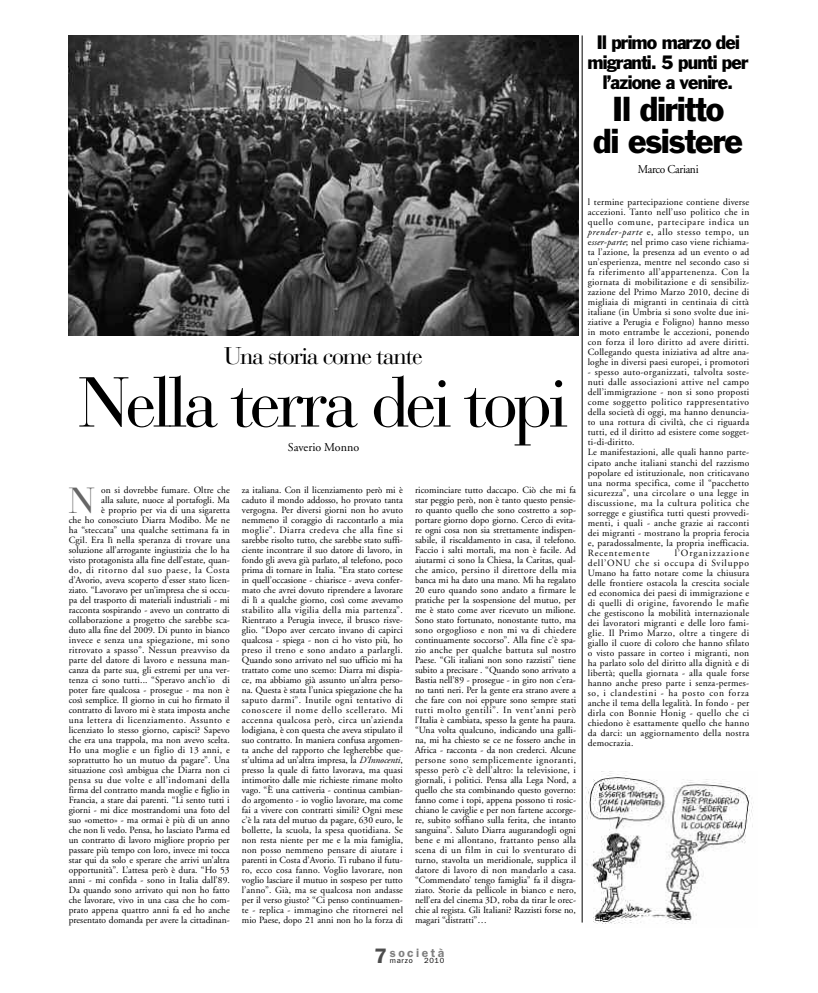
<style>
.page{position:relative;width:818px;height:993px;background:#fff}
.page>*{position:absolute;margin:0;border:0;box-sizing:border-box;transform-origin:0 0}
.t1{font:70px "Bauer Bodoni";letter-spacing:-.055em;color:#000}
.t2{font:36px "Bauer Bodoni";color:#666}
.t3{font:32px/32px "Franklin Gothic";letter-spacing:-.035em;color:#000;text-align:center;scale:.95 1}
.t4{font:24px "Bauer Bodoni";letter-spacing:-.055em;color:#000}
.t5{font:18px/20px "Franklin Gothic";letter-spacing:-.05em;color:#000;text-align:center;scale:.95 1}
.t6{font:12px "Adobe Garamond";letter-spacing:-.025em;color:#000;scale:.95 1}
.t7{font:12px "Adobe Garamond";color:#000}
.t8{font:600 12px "Franklin Gothic";letter-spacing:.205em;color:#808080}
.t9{font:9.5px/10px "Adobe Garamond";letter-spacing:.005em;color:#000;text-align:justify}
.t10{font:7.5px "Franklin Gothic";letter-spacing:.09em;color:#000}
.s1{font-style:italic}
.s2{font-size:21px;color:#4d4d4d}
</style>
<div class="page">
<hr style="left:582px;top:35px;width:1px;height:887px;background:#000">
<img style="left:69px;top:35px;width:509px;height:301px">
<img style="left:585px;top:771px;width:169px;height:153px">
<h3 class="t4" style="left:224px;top:347px;width:200px">Una storia come tante</h3>
<h1 class="t1" style="left:79px;top:377px;width:491px">Nella terra dei topi</h1>
<p class="t7" style="left:288px;top:442px;width:73px">Saverio Monno</p>
<h2 class="t2" style="left:69px;top:488px;width:27px">N</h2>
<p class="t9" style="left:69px;top:485px;width:163px;text-align:right">on si dovrebbe fumare. Oltre che<br>alla salute, nuoce al portafogli. Ma<br>è proprio per via di una sigaretta<br>che ho conosciuto Diarra Modibo. Me ne ha “steccata” una qualche settimana fa in Cgil. Era lì nella speranza di trovare una soluzione all’arrogante ingiustizia che lo ha visto protagonista alla fine dell’estate, quan&shy;do, di ritorno dal suo paese, la Costa d’Avorio, aveva scoperto d’esser stato licen&shy;ziato. “Lavoravo per un’impresa che si occu&shy;pa del trasporto di materiali industriali - mi racconta sospirando - avevo un contratto di collaborazione a progetto che sarebbe sca&shy;duto alla fine del 2009. Di punto in bianco invece e senza una spiegazione, mi sono ritrovato a spasso”. Nessun preavviso da parte del datore di lavoro e nessuna man&shy;canza da parte sua, gli estremi per una ver&shy;tenza ci sono tutti... “Speravo anch’io di poter fare qualcosa - prosegue - ma non è così semplice. Il giorno in cui ho firmato il contratto di lavoro mi è stata imposta anche una lettera di licenziamento. Assunto e licenziato lo stesso giorno, capisci? Sapevo che era una trappola, ma non avevo scelta.<br>Ho una moglie e un figlio di 13 anni, e soprattutto ho un mutuo da pagare”. Una situazione così ambigua che Diarra non ci pensa su due volte e all’indomani della firma del contratto manda moglie e figlio in Francia, a stare dai parenti. “Li sento tutti i giorni - mi dice mostrandomi una foto del suo «ometto» - ma ormai è più di un anno che non li vedo. Pensa, ho lasciato Parma ed un contratto di lavoro migliore proprio per passare più tempo con loro, invece mi tocca star qui da solo e sperare che arrivi un’altra opportunità”. L’attesa però è dura. “Ho 53 anni - mi confida - sono in Italia dall’89.<br>Da quando sono arrivato qui non ho fatto che lavorare, vivo in una casa che ho com&shy;prato appena quattro anni fa ed ho anche presentato domanda per avere la cittadinan-</p>
<p class="t9" style="left:242px;top:485px;width:163px">za italiana. Con il licenziamento però mi è caduto il mondo addosso, ho provato tanta vergogna. Per diversi giorni non ho avuto nemmeno il coraggio di raccontarlo a mia moglie”. Diarra credeva che alla fine si sarebbe risolto tutto, che sarebbe stato suffi&shy;ciente incontrare il suo datore di lavoro, in fondo gli aveva già parlato, al telefono, poco prima di tornare in Italia. “Era stato cortese in quell’occasione - chiarisce - aveva confer&shy;mato che avrei dovuto riprendere a lavorare di lì a qualche giorno, così come avevamo stabilito alla vigilia della mia partenza”.<br>Rientrato a Perugia invece, il brusco risve&shy;glio. “Dopo aver cercato invano di capirci qualcosa - spiega - non ci ho visto più, ho preso il treno e sono andato a parlargli.<br>Quando sono arrivato nel suo ufficio mi ha trattato come uno scemo: Diarra mi dispia&shy;ce, ma abbiamo già assunto un’altra perso&shy;na. Questa è stata l’unica spiegazione che ha saputo darmi”. Inutile ogni tentativo di conoscere il nome dello scellerato. Mi accenna qualcosa però, circa un’azienda lodigiana, è con questa che aveva stipulato il suo contratto. In maniera confusa argomen&shy;ta anche del rapporto che legherebbe que&shy;st’ultima ad un’altra impresa, la <span class="s1">D’Innocenti</span>, presso la quale di fatto lavorava, ma quasi intimorito dalle mie richieste rimane molto vago. “È una cattiveria - continua cambian&shy;do argomento - io voglio lavorare, ma come fai a vivere con contratti simili? Ogni mese c’è la rata del mutuo da pagare, 630 euro, le bollette, la scuola, la spesa quotidiana. Se non resta niente per me e la mia famiglia, non posso nemmeno pensare di aiutare i parenti in Costa d’Avorio. Ti rubano il futu&shy;ro, ecco cosa fanno. Voglio lavorare, non voglio lasciare il mutuo in sospeso per tutto l’anno”. Già, ma se qualcosa non andasse per il verso giusto? “Ci penso continuamen&shy;te - replica - immagino che ritornerei nel mio Paese, dopo 21 anni non ho la forza di</p>
<p class="t9" style="left:415px;top:485px;width:163px">ricominciare tutto daccapo. Ciò che mi fa star peggio però, non è tanto questo pensie&shy;ro quanto quello che sono costretto a sop&shy;portare giorno dopo giorno. Cerco di evita&shy;re ogni cosa non sia strettamente indispen&shy;sabile, il riscaldamento in casa, il telefono.<br>Faccio i salti mortali, ma non è facile. Ad aiutarmi ci sono la Chiesa, la Caritas, qual&shy;che amico, persino il direttore della mia banca mi ha dato una mano. Mi ha regalato 20 euro quando sono andato a firmare le pratiche per la sospensione del mutuo, per me è stato come aver ricevuto un milione.<br>Sono stato fortunato, nonostante tutto, ma sono orgoglioso e non mi va di chiedere continuamente soccorso”. Alla fine c’è spa&shy;zio anche per qualche battuta sul nostro Paese. “Gli italiani non sono razzisti” tiene subito a precisare . “Quando sono arrivato a Bastia nell’89 - prosegue - in giro non c’era&shy;no tanti neri. Per la gente era strano avere a che fare con noi eppure sono sempre stati tutti molto gentili”. In vent’anni però l’Italia è cambiata, spesso la gente ha paura. “Una volta qualcuno, indicando una galli&shy;na, mi ha chiesto se ce ne fossero anche in Africa - racconta - da non crederci. Alcune persone sono semplicemente ignoranti, spesso però c’è dell’altro: la televisione, i giornali, i politici. Pensa alla Lega Nord, a quello che sta combinando questo governo: fanno come i topi, appena possono ti rosic&shy;chiano le caviglie e per non fartene accorge&shy;re, subito soffiano sulla ferita, che intanto sanguina”. Saluto Diarra augurandogli ogni bene e mi allontano, frattanto penso alla scena di un film in cui lo sventurato di turno, stavolta un meridionale, supplica il datore di lavoro di non mandarlo a casa. “Commendato’ tengo famiglia” fa il disgra&shy;ziato. Storie da pellicole in bianco e nero, nell’era del cinema 3D, roba da tirar le orec&shy;chie al regista. Gli Italiani? Razzisti forse no, magari “distratti”…</p>
<p class="t8" style="left:374px;top:945px;width:71px"><span class="s2">7</span>società</p>
<p class="t10" style="left:390px;top:955px;width:24px">marzo</p>
<p class="t10" style="left:424px;top:955px;width:22px">2010</p>
<h3 class="t5" style="left:587px;top:34px;width:171px">Il primo marzo dei migranti. 5 punti per l’azione a venire.</h3>
<h3 class="t3" style="left:593px;top:96px;width:159px">Il diritto<br>di esistere</h3>
<p class="t6" style="left:638px;top:164px;width:66px">Marco Cariani</p>
<p class="t9" style="left:588px;top:198px;width:163px">l termine partecipazione contiene diverse accezioni. Tanto nell’uso politico che in quello comune, partecipare indica un <span class="s1">prender-parte</span> e, allo stesso tempo, un e<span class="s1">sser-parte</span>; nel primo caso viene richiama&shy;ta l’azione, la presenza ad un evento o ad un’esperienza, mentre nel secondo caso si fa riferimento all’appartenenza. Con la giornata di mobilitazione e di sensibiliz&shy;zazione del Primo Marzo 2010, decine di migliaia di migranti in centinaia di città italiane (in Umbria si sono svolte due ini&shy;ziative a Perugia e Foligno) hanno messo in moto entrambe le accezioni, ponendo con forza il loro diritto ad avere diritti.<br>Collegando questa iniziativa ad altre ana&shy;loghe in diversi paesi europei, i promotori</p>
<p class="t9" style="left:588px;top:368px;width:163px;text-align:left">- spesso auto-organizzati, talvolta soste&shy;nuti dalle associazioni attive nel campo dell’immigrazione - non si sono proposti come soggetto politico rappresentativo della società di oggi, ma hanno denuncia&shy;to una rottura di civiltà, che ci riguarda tutti, ed il diritto ad esistere come sogget&shy;ti-di-diritto.<br>Le manifestazioni, alle quali hanno parte&shy;cipato anche italiani stanchi del razzismo popolare ed istituzionale, non criticavano una norma specifica, come il “pacchetto sicurezza”, una circolare o una legge in discussione, ma la cultura politica che sorregge e giustifica tutti questi provvedi&shy;menti, i quali - anche grazie ai racconti dei migranti - mostrano la propria ferocia e, paradossalmente, la propria inefficacia.<br>Recentemente</p>
<p class="t9" style="left:588px;top:548px;width:163px;text-indent:87px">l’Organizzazione dell’ONU che si occupa di Sviluppo Umano ha fatto notare come la chiusura delle frontiere ostacola la crescita sociale ed economica dei paesi di immigrazione e di quelli di origine, favorendo le mafie che gestiscono la mobilità internazionale dei lavoratori migranti e delle loro fami&shy;glie. Il Primo Marzo, oltre a tingere di giallo il cuore di coloro che hanno sfilato o visto passare in corteo i migranti, non ha parlato solo del diritto alla dignità e di libertà; quella giornata - alla quale forse hanno anche preso parte i senza-permes&shy;so, i clandestini - ha posto con forza anche il tema della legalità. In fondo - per dirla con Bonnie Honig - quello che ci chiedono è esattamente quello che hanno da darci: un aggiornamento della nostra democrazia.</p>
</div>
